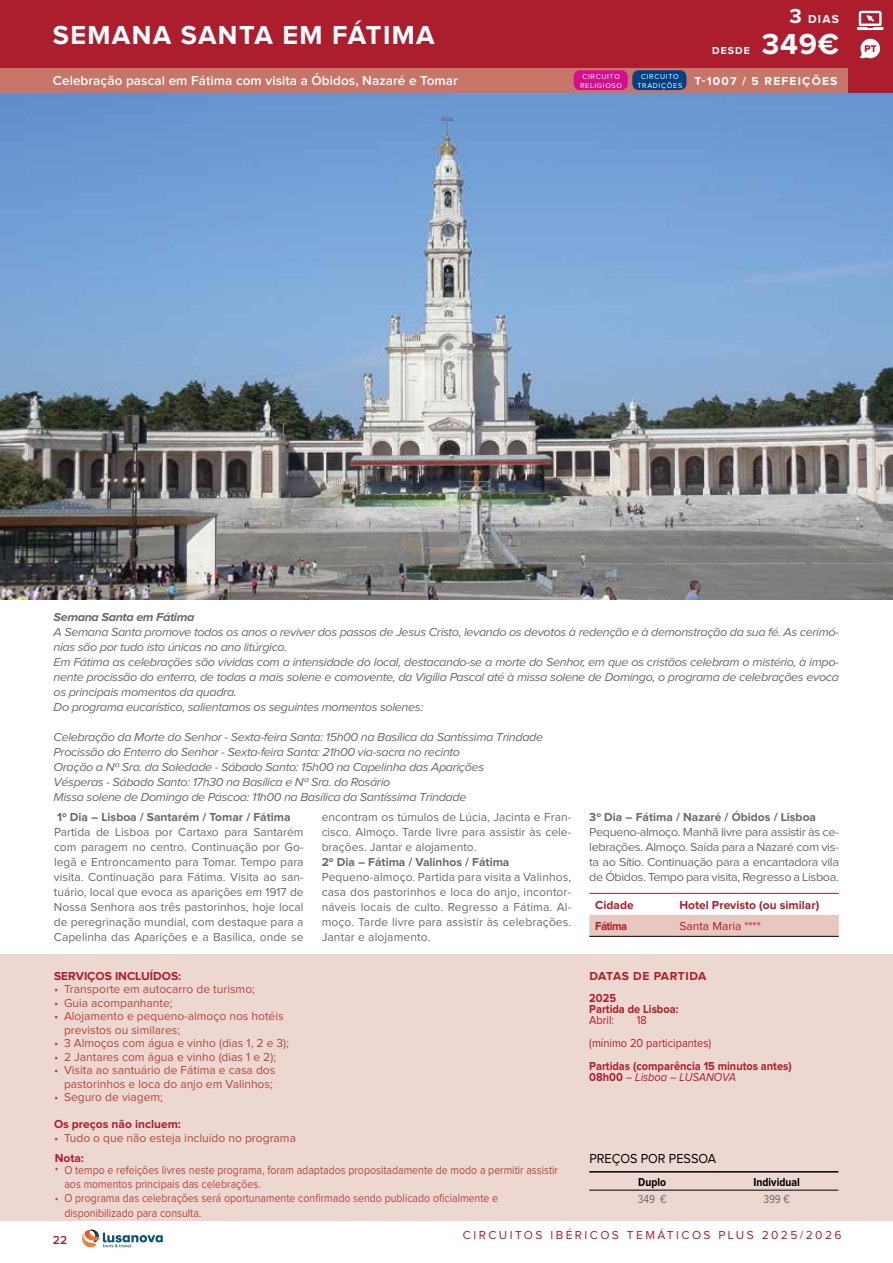
<style>
.page{position:relative;width:893px;height:1263px;background:#fff}
.page>*{position:absolute;margin:0;border:0;box-sizing:border-box;transform-origin:0 0}
.t1{font:700 30px "Proxima Nova";color:#fff}
.t2{font:700 27px "Proxima Nova";letter-spacing:.05em;color:#fff}
.t3{font:600 13.5px "Proxima Nova";letter-spacing:.005em;color:#fff}
.t4{font:13.5px "Proxima Nova";color:#000;scale:.94 1}
.t5{font:italic 12px/15px "Proxima Nova";letter-spacing:-.03em;color:#696a6c;scale:1.05 1}
.t6{font:12px/15px "Proxima Nova";color:#696a6c;text-align:justify}
.t7{font:12px/13.5px "Proxima Nova";color:#b54441}
.t8{font:12px/14.4px "Proxima Nova";color:#b54441;scale:.88 1}
.t9{font:12px/15px "Proxima Nova";color:#696a6c;text-align:justify;scale:1.05 1}
.t10{font:700 12px "Proxima Nova";color:#696a6c}
.t11{font:700 12px "Proxima Nova";color:#ac1e2e}
.t12{font:700 12px/11.4px "Proxima Nova";color:#ac1e2e;scale:.92 1}
.t13{font:12px "Proxima Nova";letter-spacing:.2em;color:#ac1e2e}
.t14{font:12px/22.6px "Proxima Nova";color:#ac1e2e;scale:.92 1}
.t15{font:700 12px "Proxima Nova";letter-spacing:.1em;color:#fff}
.t16{font:italic 700 12px "Proxima Nova";letter-spacing:-.03em;color:#696a6c;scale:1.05 1}
.t17{font:700 12px "Proxima Nova Cond";color:#000}
.t18{font:12px "Proxima Nova Cond";color:#696a6c}
.t19{font:12px "Proxima Nova";letter-spacing:.2em;color:#ac1e2e;scale:.92 1}
.t20{font:700 12px "Proxima Nova";color:#ac1e2e;scale:.93 1}
.t21{font:600 12px "Proxima Nova";color:#ac1e2e}
.t22{font:700 10.5px "Proxima Nova";color:#fff}
.t23{font:7.35px/8.6px "Proxima Nova";letter-spacing:.1em;color:#fff;text-align:center}
.s1{font-size:21px}
.s2{font-weight:400}
.s3{font-weight:400;font-style:italic}
</style>
<div class="page">
<div style="left:0;top:954px;width:893px;height:266px;background:#edd8d1"></div>
<svg style="left:82px;top:1229px;width:81px;height:18px"></svg>
<img style="left:0;top:93px;width:893px;height:507px">
<div style="left:847px;top:0;width:46px;height:93px;background:#ac1e2e"></div>
<div style="left:0;top:0;width:847px;height:68px;background:#ac1e2e"></div>
<div style="left:0;top:68px;width:847px;height:25px;background:#c67568"></div>
<svg style="left:857px;top:11px;width:26px;height:19px"></svg>
<svg style="left:860px;top:38px;width:20px;height:21px"></svg>
<hr style="left:589px;top:1190px;width:126px;height:1px;background:#000">
<hr style="left:715px;top:1190px;width:123px;height:1px;background:#000">
<hr style="left:589px;top:1171px;width:126px;height:1px;background:#000">
<hr style="left:715px;top:1171px;width:123px;height:1px;background:#000">
<div style="left:589px;top:915px;width:250px;height:21px;background:#e7c7be"></div>
<hr style="left:589px;top:936px;width:84px;height:1px;background:#000">
<hr style="left:673px;top:936px;width:166px;height:1px;background:#000">
<hr style="left:589px;top:893px;width:84px;height:1px;background:#ac1e2e">
<hr style="left:673px;top:893px;width:166px;height:1px;background:#ac1e2e">
<div style="left:574px;top:70px;width:54px;height:20px;background:#d40e8c;border-radius:7px"></div>
<div style="left:632px;top:70px;width:54px;height:20px;background:#004185;border-radius:7px"></div>
<h2 class="t2" style="left:53px;top:22px;width:38px">Sema</h2>
<h2 class="t2" style="left:132px;top:22px;width:282px">na Santa em Fátima</h2>
<p class="t3" style="left:53px;top:74px;width:406px">Celebração pascal em Fátima com visita a Óbidos, Nazaré e Tomar</p>
<p class="t23" style="left:580px;top:73px;width:44px">circuito<br>Religioso</p>
<p class="t23" style="left:637px;top:73px;width:46px">circuito<br>Tradições</p>
<p class="t22" style="left:712px;top:45px;width:39px">DESDE</p>
<p class="t15" style="left:789px;top:13px;width:51px"><span class="s1">3</span>DIAS</p>
<h1 class="t1" style="left:762px;top:30px;width:79px">349€</h1>
<p class="t15" style="left:694px;top:75px;width:88px">T-1007 / 5 Refe</p>
<p class="t15" style="left:798px;top:75px;width:33px">ições</p>
<p class="t16" style="left:54px;top:611px;width:136px">Semana Santa em Fátima</p>
<p class="t5" style="left:54px;top:625px;width:749px">A Semana Santa promove todos os anos o reviver dos passos de Jesus Cristo, levando os devotos à redenção e à demonstração da sua fé. As cerimó&shy;nias são por tudo isto únicas no ano litúrgico.<br>Em Fátima as celebrações são vividas com a intensidade do local, destacando-se a morte do Senhor, em que os cristãos celebram o mistério, à impo&shy;nente procissão do enterro, de todas a mais solene e comovente, da Vigília Pascal até à missa solene de Domingo, o programa de celebrações evoca os principais momentos da quadra.<br>Do programa eucarístico, salientamos os seguintes momentos solenes:</p>
<p class="t5" style="left:54px;top:730px;width:468px">Celebração da Morte do Senhor - Sexta-feira Santa: 15h00 na Basílica da Santíssima Trindade Procissão do Enterro do Senhor - Sexta-feira Santa: 21h00 via-sacra no recinto<br>Oração a Nª Sra. da Soledade - Sábado Santo: 15h00 na Capelinha das Aparições<br>Vésperas - Sábado Santo: 17h30 na Basílica e Nª Sra. do Rosário<br>Missa solene de Domingo de Páscoa: 11h00 na Basílica da Santíssima Trindade</p>
<p class="t10" style="left:57px;top:811px;width:235px">1º Dia – Lisboa / Santarém / Tomar / Fátima</p>
<p class="t6" style="left:54px;top:825px;width:251px">Partida de Lisboa por Cartaxo para Santarém com paragem no centro. Continuação por Go&shy;legã e Entroncamento para Tomar. Tempo para visita. Continuação para Fátima. Visita ao san&shy;tuário, local que evoca as aparições em 1917 de Nossa Senhora aos três pastorinhos, hoje local de peregrinação mundial, com destaque para a Capelinha das Aparições e a Basílica, onde se</p>
<p class="t6" style="left:322px;top:810px;width:251px">encontram os túmulos de Lúcia, Jacinta e Fran&shy;cisco. Almoço. Tarde livre para assistir às cele&shy;brações. Jantar e alojamento.</p>
<p class="t10" style="left:322px;top:856px;width:189px">2º Dia – Fátima / Valinhos / Fátima</p>
<p class="t6" style="left:322px;top:870px;width:251px">Pequeno-almoço. Partida para visita a Valinhos, casa dos pastorinhos e loca do anjo, incontor&shy;náveis locais de culto. Regresso a Fátima. Al&shy;moço. Tarde livre para assistir às celebrações.<br>Jantar e alojamento.</p>
<p class="t11" style="left:54px;top:970px;width:16px">Serv</p>
<p class="t11" style="left:84px;top:970px;width:51px">iços incluí</p>
<p class="t11" style="left:153px;top:970px;width:29px">dos:</p>
<p class="t7" style="left:54px;top:983px;width:202px">• Transporte em autocarro de turismo;</p>
<p class="t7" style="left:54px;top:996px;width:120px">• Guia acompanhante;</p>
<p class="t7" style="left:64px;top:1010px;width:221px;text-indent:-10px">• Alojamento e pequeno-almoço nos hotéis previstos ou similares;</p>
<p class="t7" style="left:54px;top:1037px;width:237px">• 3 Almoços com água e vinho (dias 1, 2 e 3);</p>
<p class="t7" style="left:54px;top:1050px;width:224px">• 2 Jantares com água e vinho (dias 1 e 2);</p>
<p class="t7" style="left:54px;top:1064px;width:223px;text-align:right">• Visita ao santuário de Fátima e casa dos pastorinhos e loca do anjo em Valinhos;</p>
<p class="t7" style="left:54px;top:1091px;width:111px">• Seguro de viagem;</p>
<p class="t11" style="left:54px;top:1119px;width:128px">Os preços não incluem:</p>
<p class="t7" style="left:54px;top:1131px;width:243px">• Tudo o que não esteja incluído no programa</p>
<p class="t11" style="left:55px;top:1152px;width:31px">Nota:</p>
<p class="t8" style="left:64px;top:1163px;width:562px;text-indent:-10px">• O tempo e refeições livres neste programa, foram adaptados propositadamente de modo a permitir assistir aos momentos principais das celebrações.<br>O programa das celebrações será oportunamente confirmado sendo publicado oficialmente e disponibilizado para consulta.</p>
<p class="t8" style="left:55px;top:1191px;width:6px">•</p>
<p class="t10" style="left:589px;top:811px;width:228px">3º Dia – Fátima / Nazaré / Óbidos / Lisboa</p>
<p class="t9" style="left:589px;top:825px;width:239px">Pequeno-almoço. Manhã livre para assistir às ce&shy;lebrações. Almoço. Saída para a Nazaré com vis&shy;ta ao Sítio. Continuação para a encantadora vila de Óbidos. Tempo para visita, Regresso a Lisboa.</p>
<p class="t11" style="left:595px;top:899px;width:40px">Cidade</p>
<p class="t11" style="left:679px;top:899px;width:141px">Hotel Previsto (ou similar)</p>
<p class="t20" style="left:595px;top:921px;width:36px">Fátima</p>
<p class="t13" style="left:679px;top:921px;width:83px">Santa M aria ****</p>
<p class="t11" style="left:589px;top:970px;width:9px">Datas</p>
<p class="t11" style="left:633px;top:970px;width:35px">de Part</p>
<p class="t11" style="left:685px;top:970px;width:21px">ida</p>
<p class="t12" style="left:589px;top:992px;width:98px">2025<br>Partida de Lisboa:</p>
<p class="t19" style="left:589px;top:1015px;width:28px">Abril:</p>
<p class="t14" style="left:589px;top:1009px;width:134px;text-indent:48px">18<br>(mínimo 20 participantes)</p>
<p class="t12" style="left:589px;top:1061px;width:221px">Partidas (comparência 15 minutos antes)<br>08h00 <span class="s2">–</span> <span class="s3">Lisboa – LUSANOVA</span></p>
<p class="t4" style="left:589px;top:1152px;width:135px">Preços por pessoa</p>
<p class="t17" style="left:638px;top:1176px;width:29px">Duplo</p>
<p class="t17" style="left:753px;top:1176px;width:48px">Individual</p>
<p class="t18" style="left:638px;top:1194px;width:30px">349 €</p>
<p class="t18" style="left:763px;top:1194px;width:28px">399 €</p>
<p class="t21" style="left:53px;top:1234px;width:16px">22</p>
<p class="t13" style="left:463px;top:1229px;width:380px">Circuitos ibéricos temáticos plus 2025/2026</p>
</div>
